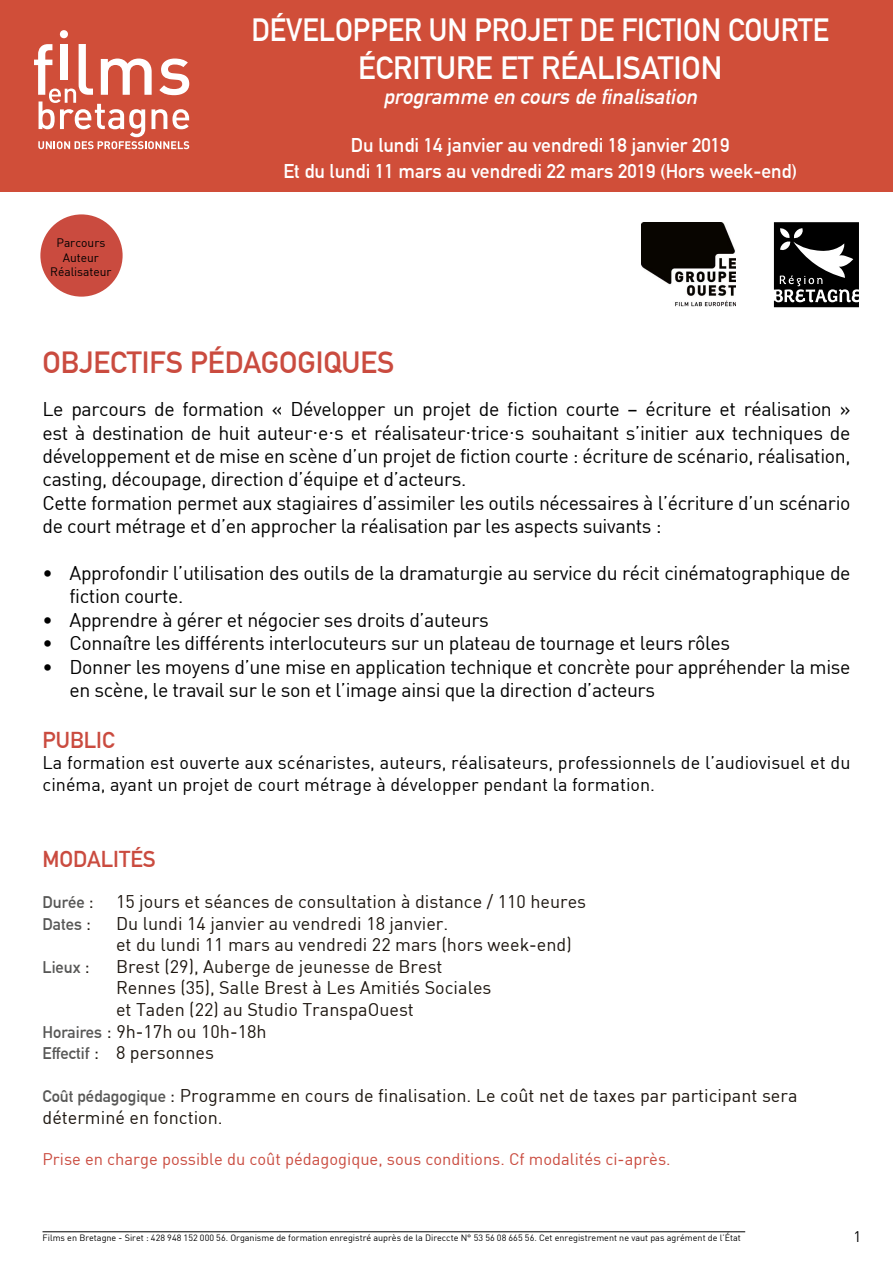
<style>
.page{position:relative;width:893px;height:1263px;background:#fff}
.page>*{position:absolute;margin:0;border:0;box-sizing:border-box;transform-origin:0 0}
.t1{font:700 31.5px/37.8px "DIN Alternate";color:#fff;text-align:center;scale:.93 1}
.t2{font:700 30px "DIN Alternate";color:#ca4b3f}
.t3{font:700 22.5px "DIN Alternate";color:#ca4b3f}
.t4{font:italic 700 21px "DIN Alternate";color:#fff}
.t5{font:19.5px/23.4px "DIN";letter-spacing:-.02em;color:#000}
.t6{font:700 19.5px/25.2px "DIN Alternate";color:#fff;text-align:center}
.t7{font:18px/21.6px "DIN";color:#1d160f}
.t8{font:18px/21.6px "DIN";color:#000}
.t9{font:16.5px "DIN";color:#ca4b3f}
.t10{font:700 16.5px "DIN Alternate";color:#575756}
.t11{font:15px "DIN";color:#000}
.t12{font:12px/14.4px "DIN";color:#000;text-align:center}
.t13{font:9px "DIN";color:#000}
.s1{font-family:"Arial"}
.s2{font-family:"DIN Alternate";font-weight:700;font-size:16.5px;color:#575756}
.s3{font-family:"DIN";font-weight:400;font-size:18px;color:#1d160f}
</style>
<div class="page">
<hr style="left:43px;top:1231px;width:702px;height:1px;background:#000">
<div style="left:0;top:0;width:893px;height:191px;background:#d04e39"></div>
<svg style="left:34px;top:30px;width:155px;height:119px"></svg>
<svg style="left:774px;top:222px;width:85px;height:85px"></svg>
<div style="left:40px;top:214px;width:83px;height:83px;background:#ca4b3f;border-radius:50%"></div>
<img style="left:641px;top:222px;width:95px;height:85px">
<p class="t12" style="left:50px;top:235px;width:63px">Parcours<br>Auteur<br>Réalisateur</p>
<h1 class="t1" style="left:251px;top:9px;width:622px">DÉVELOPPER UN PROJET DE FICTION COURTE<br>ÉCRITURE ET RÉALISATION</h1>
<p class="t4" style="left:383px;top:80px;width:320px">programme en cours de finalisation</p>
<p class="t6" style="left:283px;top:132px;width:515px">Du lundi 14 janvier au vendredi 18 janvier 2019<br>Et du lundi 11 mars au vendredi 22 mars 2019 (Hors week-end)</p>
<h2 class="t2" style="left:43px;top:340px;width:353px">OBJECTIFS PÉDAGOGIQUES</h2>
<p class="t5" style="left:43px;top:397px;width:809px">Le parcours de formation « Développer un projet de fiction courte – écriture et réalisation » est à destination de huit auteur<span class="s1">·</span>e<span class="s1">·</span>s et réalisateur<span class="s1">·</span>trice<span class="s1">·</span>s souhaitant s’initier aux techniques de développement et de mise en scène d’un projet de fiction courte : écriture de scénario, réalisation, casting, découpage, direction d’équipe et d’acteurs.<br>Cette formation permet aux stagiaires d’assimiler les outils nécessaires à l’écriture d’un scénario de court métrage et d’en approcher la réalisation par les aspects suivants :</p>
<p class="t5" style="left:70px;top:561px;width:782px;text-indent:-27px">• Approfondir l’utilisation des outils de la dramaturgie au service du récit cinématographique de fiction courte.</p>
<p class="t5" style="left:43px;top:608px;width:448px">• Apprendre à gérer et négocier ses droits d’auteurs</p>
<p class="t5" style="left:43px;top:631px;width:689px">• Connaître les différents interlocuteurs sur un plateau de tournage et leurs rôles</p>
<p class="t5" style="left:70px;top:654px;width:782px;text-indent:-27px">• Donner les moyens d’une mise en application technique et concrète pour appréhender la mise en scène, le travail sur le son et l’image ainsi que la direction d’acteurs</p>
<p class="t3" style="left:43px;top:723px;width:74px">PUBLIC</p>
<p class="t8" style="left:43px;top:752px;width:809px">La formation est ouverte aux scénaristes, auteurs, réalisateurs, professionnels de l’audiovisuel et du cinéma, ayant un projet de court métrage à développer pendant la formation.</p>
<p class="t3" style="left:43px;top:841px;width:115px">MODALITÉS</p>
<p class="t7" style="left:43px;top:890px;width:545px"><span class="s2">Durée</span> : 15 jours et séances de consultation à distance / 110 heures</p>
<p class="t10" style="left:43px;top:911px;width:50px">Dates <span class="s3">:</span></p>
<p class="t7" style="left:116px;top:912px;width:457px">Du lundi 14 janvier au vendredi 18 janvier.<br>et du lundi 11 mars au vendredi 22 mars (hors week-end)</p>
<p class="t10" style="left:43px;top:954px;width:49px">Lieux <span class="s3">:</span></p>
<p class="t7" style="left:116px;top:955px;width:328px">Brest (29), Auberge de jeunesse de Brest</p>
<p class="t7" style="left:116px;top:977px;width:377px">Rennes (35), Salle Brest à Les Amitiés Sociales</p>
<p class="t7" style="left:116px;top:998px;width:299px">et Taden (22) au Studio TranspaOuest</p>
<p class="t7" style="left:43px;top:1020px;width:226px"><span class="s2">Horaires</span> : 9h-17h ou 10h-18h</p>
<p class="t7" style="left:43px;top:1041px;width:173px"><span class="s2">Effectif</span> : 8 personnes</p>
<p class="t7" style="left:43px;top:1085px;width:756px"><span class="s2">Coût pédagogique</span> : Programme en cours de finalisation. Le coût net de taxes par participant sera déterminé en fonction.</p>
<p class="t9" style="left:43px;top:1149px;width:630px">Prise en charge possible du coût pédagogique, sous conditions. Cf modalités ci-après.</p>
<p class="t13" style="left:43px;top:1232px;width:700px">Films en Bretagne - Siret : 428 948 152 000 56. Organisme de formation enregistré auprès de la Direccte N° 53 56 08 665 56. Cet enregistrement ne vaut pas agrément de l’État</p>
<p class="t11" style="left:853px;top:1227px;width:9px">1</p>
</div>
